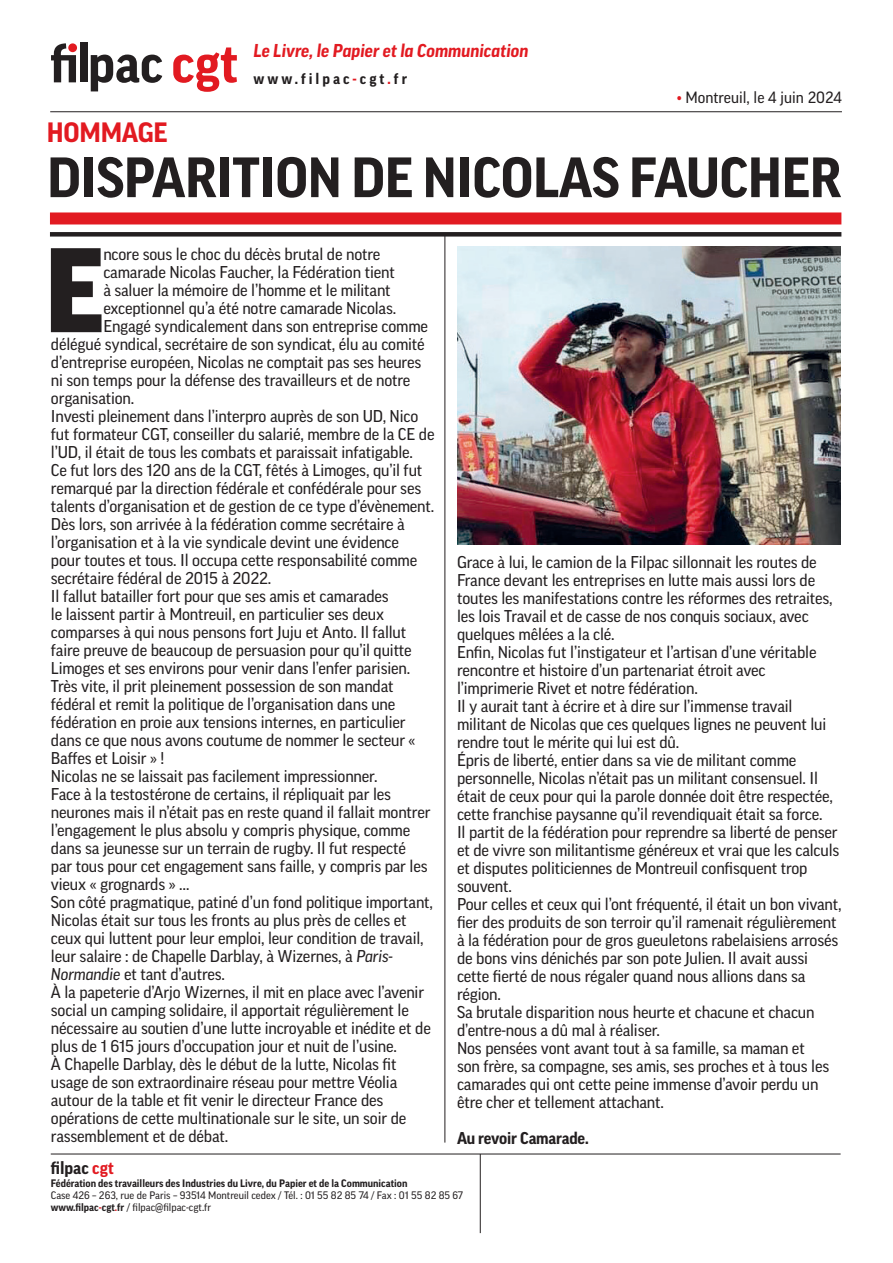
<style>
.page{position:relative;width:893px;height:1263px;background:#fff}
.page>*{position:absolute;margin:0;border:0;box-sizing:border-box;transform-origin:0 0}
.t1{font:900 115.8px "Good OT";color:#231f20}
.t2{font:700 54.75px "Good OT";letter-spacing:-.01em;color:#231f20}
.t3{font:700 27px "Good OT";letter-spacing:-.01em;color:#e21a21}
.t4{font:italic 700 18px "Good OT";color:#e21a21}
.t5{font:700 17.25px "Good OT";color:#231f20}
.t6{font:16.5px/18px "Good OT";letter-spacing:-.01em;color:#231f20}
.t7{font:700 16.5px "Good OT";letter-spacing:-.01em;color:#231f20}
.t8{font:15.75px "Good OT";color:#231f20}
.t9{font:700 15px "Good OT";letter-spacing:.2em;color:#231f20}
.t10{font:10.5px/12px "Good OT";color:#231f20}
.t11{font:700 10.5px "Good OT";color:#231f20}
.s1{color:#e21a21}
.s2{font-style:italic}
.s3{font-weight:700}
.s4{font-weight:700;color:#e21a21}
</style>
<div class="page">
<div style="left:50px;top:232px;width:791px;height:5px;background:#231f20"></div>
<hr style="left:445px;top:234px;width:1px;height:908px;background:#231f20">
<hr style="left:480px;top:1154px;width:1px;height:79px;background:#231f20">
<hr style="left:50px;top:111px;width:792px;height:1px;background:#231f20">
<svg style="left:173px;top:47px;width:64px;height:45px"></svg>
<svg style="left:91px;top:55px;width:71px;height:36px"></svg>
<div style="left:80px;top:43px;width:7px;height:39px;background:#231f20"></div>
<svg style="left:51px;top:43px;width:25px;height:39px"></svg>
<div style="left:50px;top:212px;width:791px;height:12px;background:#e21a21"></div>
<hr style="left:51px;top:1154px;width:790px;height:1px;background:#231f20">
<img style="left:457px;top:247px;width:384px;height:297px">
<p class="t4" style="left:254px;top:41px;width:276px">Le Livre, le Papier et la Communication</p>
<p class="t9" style="left:254px;top:70px;width:155px">www.filpac<span class="s1">-</span>cgt<span class="s1">.</span>fr</p>
<p class="t8" style="left:677px;top:88px;width:166px"><span class="s1">•</span> Montreuil, le 4 juin 2024</p>
<h3 class="t3" style="left:47px;top:117px;width:122px">HOMMAGE</h3>
<h2 class="t2" style="left:47px;top:148px;width:796px">DISPARITION DE NICOLAS FAUCHER</h2>
<h1 class="t1" style="left:44px;top:227px;width:62px">E</h1>
<p class="t6" style="left:103px;top:245px;width:279px">ncore sous le choc du décès brutal de notre</p>
<p class="t6" style="left:103px;top:263px;width:293px">camarade Nicolas Faucher, la Fédération tient</p>
<p class="t6" style="left:103px;top:281px;width:289px">à saluer la mémoire de l’homme et le militant</p>
<p class="t6" style="left:103px;top:299px;width:294px">exceptionnel qu’a été notre camarade Nicolas.</p>
<p class="t6" style="left:103px;top:317px;width:326px">Engagé syndicalement dans son entreprise comme</p>
<p class="t6" style="left:51px;top:335px;width:375px">délégué syndical, secrétaire de son syndicat, élu au comité</p>
<p class="t6" style="left:51px;top:353px;width:372px">d’entreprise européen, Nicolas ne comptait pas ses heures</p>
<p class="t6" style="left:51px;top:371px;width:361px">ni son temps pour la défense des travailleurs et de notre</p>
<p class="t6" style="left:51px;top:389px;width:85px">organisation.</p>
<p class="t6" style="left:51px;top:407px;width:369px">Investi pleinement dans l’interpro auprès de son UD, Nico</p>
<p class="t6" style="left:51px;top:425px;width:385px">fut formateur CGT, conseiller du salarié, membre de la CE de</p>
<p class="t6" style="left:51px;top:443px;width:364px">l’UD, il était de tous les combats et paraissait infatigable.</p>
<p class="t6" style="left:51px;top:461px;width:373px">Ce fut lors des 120 ans de la CGT, fêtés à Limoges, qu’il fut</p>
<p class="t6" style="left:51px;top:479px;width:372px">remarqué par la direction fédérale et confédérale pour ses</p>
<p class="t6" style="left:51px;top:497px;width:385px">talents d’organisation et de gestion de ce type d’évènement.</p>
<p class="t6" style="left:51px;top:515px;width:355px">Dès lors, son arrivée à la fédération comme secrétaire à</p>
<p class="t6" style="left:51px;top:533px;width:350px">l’organisation et à la vie syndicale devint une évidence</p>
<p class="t6" style="left:51px;top:551px;width:368px">pour toutes et tous. Il occupa cette responsabilité comme</p>
<p class="t6" style="left:51px;top:569px;width:222px">secrétaire fédéral de 2015 à 2022.</p>
<p class="t6" style="left:51px;top:587px;width:339px">Il fallut batailler fort pour que ses amis et camarades</p>
<p class="t6" style="left:51px;top:605px;width:335px">le laissent partir à Montreuil, en particulier ses deux</p>
<p class="t6" style="left:51px;top:623px;width:357px">comparses à qui nous pensons fort Juju et Anto. Il fallut</p>
<p class="t6" style="left:51px;top:641px;width:362px">faire preuve de beaucoup de persuasion pour qu’il quitte</p>
<p class="t6" style="left:51px;top:659px;width:361px">Limoges et ses environs pour venir dans l’enfer parisien.</p>
<p class="t6" style="left:51px;top:677px;width:344px">Très vite, il prit pleinement possession de son mandat</p>
<p class="t6" style="left:51px;top:695px;width:346px">fédéral et remit la politique de l’organisation dans une</p>
<p class="t6" style="left:51px;top:713px;width:356px">fédération en proie aux tensions internes, en particulier</p>
<p class="t6" style="left:51px;top:731px;width:366px">dans ce que nous avons coutume de nommer le secteur «</p>
<p class="t6" style="left:51px;top:749px;width:115px">Baffes et Loisir » !</p>
<p class="t6" style="left:51px;top:767px;width:328px">Nicolas ne se laissait pas facilement impressionner.</p>
<p class="t6" style="left:51px;top:785px;width:342px">Face à la testostérone de certains, il répliquait par les</p>
<p class="t6" style="left:51px;top:803px;width:381px">neurones mais il n’était pas en reste quand il fallait montrer</p>
<p class="t6" style="left:51px;top:821px;width:361px">l’engagement le plus absolu y compris physique, comme</p>
<p class="t6" style="left:51px;top:839px;width:357px">dans sa jeunesse sur un terrain de rugby. Il fut respecté</p>
<p class="t6" style="left:51px;top:857px;width:378px">par tous pour cet engagement sans faille, y compris par les</p>
<p class="t6" style="left:51px;top:875px;width:140px">vieux « grognards » …</p>
<p class="t6" style="left:51px;top:893px;width:384px">Son côté pragmatique, patiné d’un fond politique important,</p>
<p class="t6" style="left:51px;top:911px;width:357px">Nicolas était sur tous les fronts au plus près de celles et</p>
<p class="t6" style="left:51px;top:929px;width:374px">ceux qui luttent pour leur emploi, leur condition de travail,</p>
<p class="t6" style="left:51px;top:947px;width:343px">leur salaire : de Chapelle Darblay, à Wizernes, à <span class="s2">Paris-</span></p>
<p class="t6" style="left:51px;top:965px;width:176px"><span class="s2">Normandie</span> et tant d’autres.</p>
<p class="t6" style="left:51px;top:983px;width:375px">À la papeterie d’Arjo Wizernes, il mit en place avec l’avenir</p>
<p class="t6" style="left:51px;top:1001px;width:359px">social un camping solidaire, il apportait régulièrement le</p>
<p class="t6" style="left:51px;top:1019px;width:381px">nécessaire au soutien d’une lutte incroyable et inédite et de</p>
<p class="t6" style="left:51px;top:1037px;width:347px">plus de 1 615 jours d’occupation jour et nuit de l’usine.</p>
<p class="t6" style="left:51px;top:1055px;width:347px">À Chapelle Darblay, dès le début de la lutte, Nicolas fit</p>
<p class="t6" style="left:51px;top:1073px;width:348px">usage de son extraordinaire réseau pour mettre Véolia</p>
<p class="t6" style="left:51px;top:1091px;width:334px">autour de la table et fit venir le directeur France des</p>
<p class="t6" style="left:51px;top:1109px;width:357px">opérations de cette multinationale sur le site, un soir de</p>
<p class="t6" style="left:51px;top:1127px;width:179px">rassemblement et de débat.</p>
<p class="t6" style="left:457px;top:553px;width:386px">Grace à lui, le camion de la Filpac sillonnait les routes de France devant les entreprises en lutte mais aussi lors de toutes les manifestations contre les réformes des retraites, les lois Travail et de casse de nos conquis sociaux, avec quelques mêlées a la clé.<br>Enfin, Nicolas fut l’instigateur et l’artisan d’une véritable rencontre et histoire d’un partenariat étroit avec l’imprimerie Rivet et notre fédération.<br>Il y aurait tant à écrire et à dire sur l’immense travail militant de Nicolas que ces quelques lignes ne peuvent lui rendre tout le mérite qui lui est dû.<br>Épris de liberté, entier dans sa vie de militant comme personnelle, Nicolas n’était pas un militant consensuel. Il était de ceux pour qui la parole donnée doit être respectée, cette franchise paysanne qu’il revendiquait était sa force.<br>Il partit de la fédération pour reprendre sa liberté de penser et de vivre son militantisme généreux et vrai que les calculs et disputes politiciennes de Montreuil confisquent trop souvent.<br>Pour celles et ceux qui l’ont fréquenté, il était un bon vivant, fier des produits de son terroir qu’il ramenait régulièrement à la fédération pour de gros gueuletons rabelaisiens arrosés de bons vins dénichés par son pote Julien. Il avait aussi cette fierté de nous régaler quand nous allions dans sa région.<br>Sa brutale disparition nous heurte et chacune et chacun d’entre-nous a dû mal à réaliser.<br>Nos pensées vont avant tout à sa famille, sa maman et<br>son frère, sa compagne, ses amis, ses proches et à tous les camarades qui ont cette peine immense d’avoir perdu un être cher et tellement attachant.</p>
<p class="t7" style="left:457px;top:1129px;width:133px">Au revoir Camarade.</p>
<p class="t5" style="left:51px;top:1158px;width:65px">filpac <span class="s1">cgt</span></p>
<p class="t11" style="left:51px;top:1178px;width:358px">Fédération des travailleurs des Industries du Livre, du Papier et de la Communication</p>
<p class="t10" style="left:51px;top:1190px;width:414px">Case 426 – 263, rue de Paris – 93514 Montreuil cedex / Tél. : 01 55 82 85 74 / Fax : 01 55 82 85 67 <span class="s3">www.filpac</span><span class="s4">-</span><span class="s3">cgt</span><span class="s4">.</span><span class="s3">fr</span> / filpac@filpac-cgt.fr</p>
</div>
